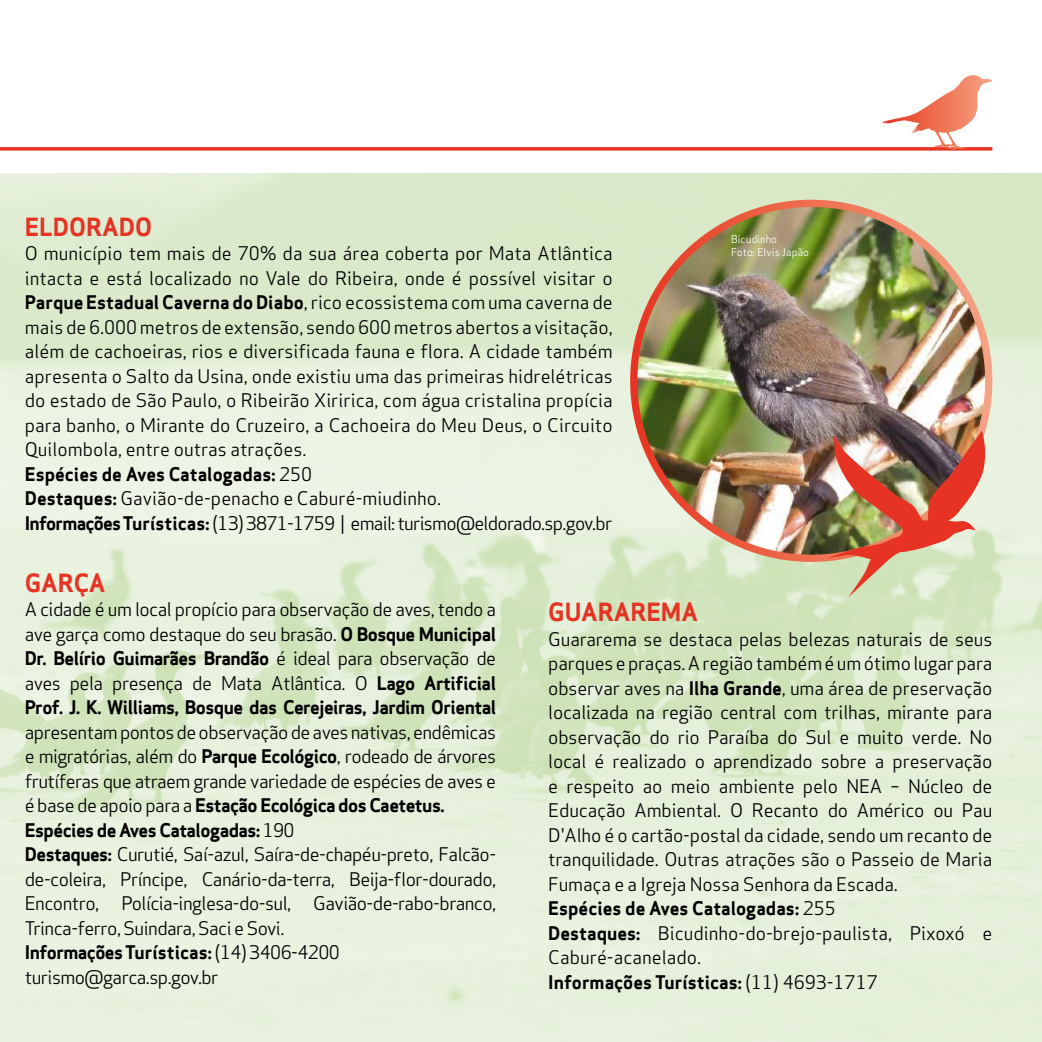
<style>
.page{position:relative;width:1042px;height:1042px;background:#fff}
.page>*{position:absolute;margin:0;border:0;box-sizing:border-box;transform-origin:0 0}
.t1{font:700 24.5px "Apex Sans";color:#e63323}
.t2{font:18.38px/24.5px "Apex Sans";letter-spacing:-.01em;color:#000}
.t3{font:18.38px/24.5px "Apex Sans";letter-spacing:-.03em;color:#000}
.t4{font:10.5px/12.6px "Apex Sans";color:#fff}
.s1{font-weight:700}
</style>
<div class="page">
<img style="left:0;top:174px;width:1042px;height:868px">
<svg style="left:0;top:147px;width:992px;height:4px"></svg>
<svg style="left:882px;top:75px;width:90px;height:68px"></svg>
<img style="left:630px;top:200px;width:362px;height:362px">
<img style="left:827px;top:431px;width:158px;height:166px">
<h1 class="t1" style="left:25px;top:211px;width:129px">ELDORADO</h1>
<p class="t2" style="left:25px;top:239px;width:589px">O município tem mais de 70% da sua área coberta por Mata Atlântica intacta e está localizado no Vale do Ribeira, onde é possível visitar o <span class="s1">Parque Estadual Caverna do Diabo</span>, rico ecossistema com uma caverna de mais de 6.000 metros de extensão, sendo 600 metros abertos a visitação, além de cachoeiras, rios e diversificada fauna e flora. A cidade também apresenta o Salto da Usina, onde existiu uma das primeiras hidrelétricas do estado de São Paulo, o Ribeirão Xiririca, com água cristalina propícia para banho, o Mirante do Cruzeiro, a Cachoeira do Meu Deus, o Circuito Quilombola, entre outras atrações.<br><span class="s1">Espécies de Aves Catalogadas:</span> 250<br><span class="s1">Destaques:</span> Gavião-de-penacho e Caburé-miudinho.<br><span class="s1">Informações Turísticas:</span> (13) 3871-1759 | email: turismo@eldorado.sp.gov.br</p>
<h1 class="t1" style="left:25px;top:567px;width:82px">GARÇA</h1>
<p class="t2" style="left:25px;top:596px;width:473px;text-align:justify">A cidade é um local propício para observação de aves, tendo a ave garça como destaque do seu brasão. <span class="s1">O Bosque Municipal Dr. Belírio Guimarães Brandão</span> é ideal para observação de aves pela presença de Mata Atlântica. O <span class="s1">Lago Artificial Prof. J. K. Williams, Bosque das Cerejeiras, Jardim Oriental</span></p>
<p class="t3" style="left:25px;top:718px;width:473px">apresentam pontos de observação de aves nativas, endêmicas e migratórias, além do <span class="s1">Parque Ecológico</span>, rodeado de árvores frutíferas que atraem grande variedade de espécies de aves e é base de apoio para a <span class="s1">Estação Ecológica dos Caetetus.<br>Espécies de Aves Catalogadas:</span> 190<br><span class="s1">Destaques:</span> Curutié, Saí-azul, Saíra-de-chapéu-preto, Falcão&shy;de-coleira, Príncipe, Canário-da-terra, Beija-flor-dourado, Encontro, Polícia-inglesa-do-sul, Gavião-de-rabo-branco, Trinca-ferro, Suindara, Saci e Sovi.<br><span class="s1">Informações Turísticas:</span> (14) 3406-4200 turismo@garca.sp.gov.br</p>
<p class="t4" style="left:731px;top:232px;width:80px">Bicudinho<br>Foto: Elvis Japão</p>
<h1 class="t1" style="left:548px;top:596px;width:151px">GUARAREMA</h1>
<p class="t2" style="left:548px;top:625px;width:446px">Guararema se destaca pelas belezas naturais de seus parques e praças. A região também é um ótimo lugar para observar aves na <span class="s1">Ilha Grande</span>, uma área de preservação localizada na região central com trilhas, mirante para observação do rio Paraíba do Sul e muito verde. No local é realizado o aprendizado sobre a preservação e respeito ao meio ambiente pelo NEA – Núcleo de Educação Ambiental. O Recanto do Américo ou Pau D'Alho é o cartão-postal da cidade, sendo um recanto de tranquilidade. Outras atrações são o Passeio de Maria Fumaça e a Igreja Nossa Senhora da Escada.<br><span class="s1">Espécies de Aves Catalogadas:</span> 255<br><span class="s1">Destaques:</span> Bicudinho-do-brejo-paulista, Pixoxó e Caburé-acanelado.<br><span class="s1">Informações Turísticas:</span> (11) 4693-1717</p>
</div>
